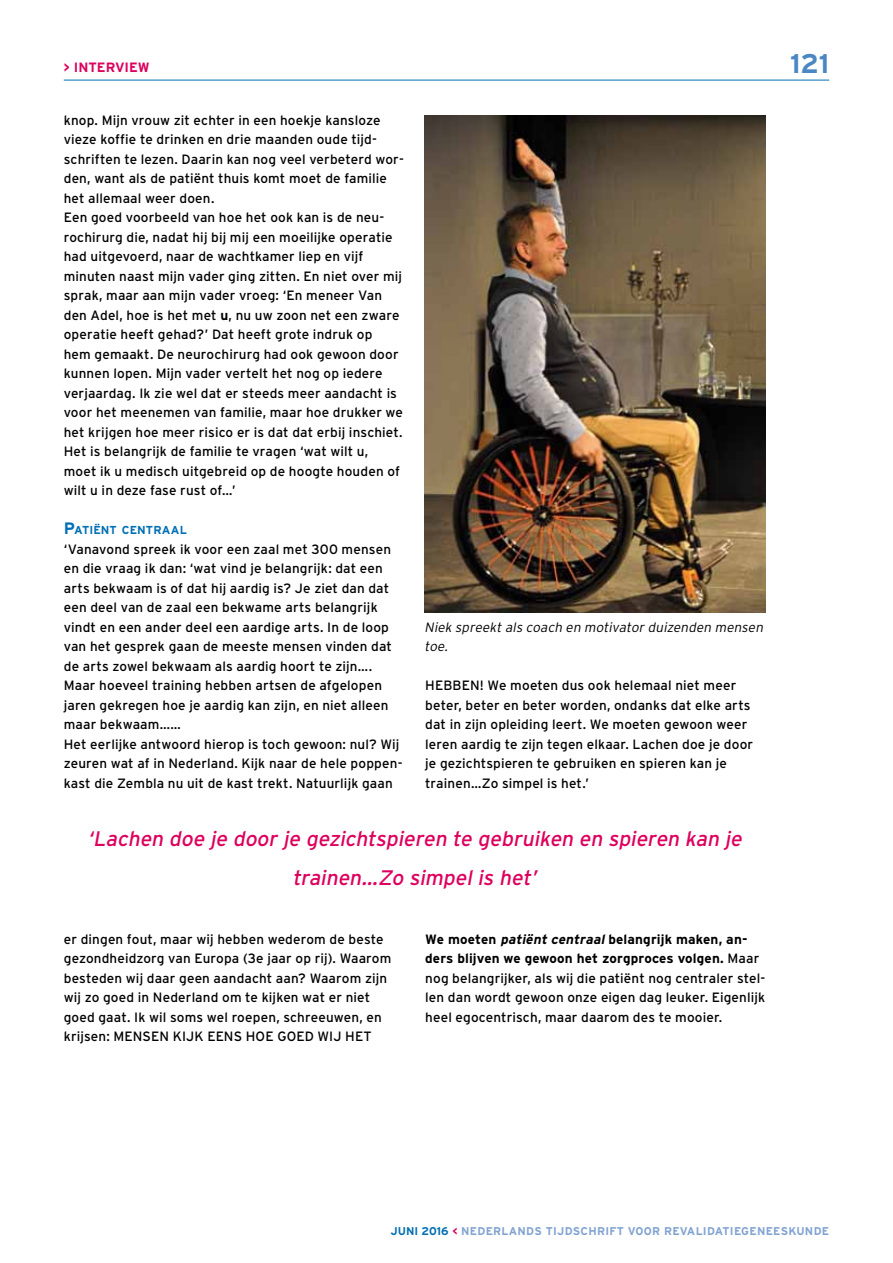
<style>
.page{position:relative;width:893px;height:1263px;background:#fff}
.page>*{position:absolute;margin:0;border:0;box-sizing:border-box;transform-origin:0 0}
.t1{font:700 27px "Interstate";color:#4b87c2}
.t2{font:italic 21px/39px "Interstate";color:#de005e;text-align:center}
.t3{font:13.5px/19.5px "Interstate";letter-spacing:.01em;color:#000}
.t4{font:italic 300 13.5px/19.5px "Interstate";color:#000}
.t5{font:700 13.5px "Interstate";color:#de005e}
.t6{font:700 11.55px "Interstate";letter-spacing:.005em;color:#006fb4}
.t7{font:700 11.25px "Interstate";letter-spacing:.025em;color:#81a3d1}
.t8{font:700 11.25px "Interstate";color:#006fb4}
.s1{font-weight:700}
.s2{font-size:16.5px}
.s3{font-weight:700;font-style:italic}
.s4{color:#006fb4}
.s5{color:#de005e}
</style>
<div class="page">
<hr style="left:64px;top:80px;width:765px;height:1px;background:#006fb4">
<img style="left:424px;top:116px;width:341px;height:496px">
<p class="t5" style="left:64px;top:59px;width:19px">&gt; intervie</p>
<p class="t5" style="left:138px;top:59px;width:13px">w</p>
<p class="t3" style="left:64px;top:110px;width:342px">knop. Mijn vrouw zit echter in een hoekje kansloze vieze koffie te drinken en drie maanden oude tijd&shy;schriften te lezen. Daarin kan nog veel verbeterd wor&shy;den, want als de patiënt thuis komt moet de familie het allemaal weer doen.<br>Een goed voorbeeld van hoe het ook kan is de neu&shy;rochirurg die, nadat hij bij mij een moeilijke operatie had uitgevoerd, naar de wachtkamer liep en vijf minuten naast mijn vader ging zitten. En niet over mij sprak, maar aan mijn vader vroeg: ‘En meneer Van den Adel, hoe is het met <span class="s1">u</span>, nu uw zoon net een zware operatie heeft gehad?’ Dat heeft grote indruk op<br>hem gemaakt. De neurochirurg had ook gewoon door kunnen lopen. Mijn vader vertelt het nog op iedere verjaardag. Ik zie wel dat er steeds meer aandacht is voor het meenemen van familie, maar hoe drukker we het krijgen hoe meer risico er is dat dat erbij inschiet.<br>Het is belangrijk de familie te vragen ‘wat wilt u, moet ik u medisch uitgebreid op de hoogte houden of wilt u in deze fase rust of…’</p>
<p class="t6" style="left:64px;top:524px;width:125px"><span class="s2">P</span>ATIËNT CENTRAAL</p>
<p class="t3" style="left:64px;top:539px;width:340px">‘Vanavond spreek ik voor een zaal met 300 mensen en die vraag ik dan: ‘wat vind je belangrijk: dat een arts bekwaam is of dat hij aardig is? Je ziet dan dat een deel van de zaal een bekwame arts belangrijk vindt en een ander deel een aardige arts. In de loop van het gesprek gaan de meeste mensen vinden dat de arts zowel bekwaam als aardig hoort te zijn….<br>Maar hoeveel training hebben artsen de afgelopen jaren gekregen hoe je aardig kan zijn, en niet alleen maar bekwaam……<br>Het eerlijke antwoord hierop is toch gewoon: nul? Wij zeuren wat af in Nederland. Kijk naar de hele poppen&shy;kast die Zembla nu uit de kast trekt. Natuurlijk gaan</p>
<p class="t4" style="left:424px;top:617px;width:343px">Niek spreekt als coach en motivator duizenden mensen toe.</p>
<p class="t3" style="left:425px;top:676px;width:329px">HEBBEN! We moeten dus ook helemaal niet meer beter, beter en beter worden, ondanks dat elke arts dat in zijn opleiding leert. We moeten gewoon weer leren aardig te zijn tegen elkaar. Lachen doe je door je gezichtspieren te gebruiken en spieren kan je trainen…Zo simpel is het.’</p>
<p class="t2" style="left:87px;top:819px;width:660px">‘Lachen doe je door je gezichtspieren te gebruiken en spieren kan je trainen…Zo simpel is het’</p>
<p class="t3" style="left:64px;top:929px;width:329px">er dingen fout, maar wij hebben wederom de beste gezondheidzorg van Europa (3e jaar op rij). Waarom besteden wij daar geen aandacht aan? Waarom zijn wij zo goed in Nederland om te kijken wat er niet goed gaat. Ik wil soms wel roepen, schreeuwen, en krijsen: MENSEN KIJK EENS HOE GOED WIJ HET</p>
<p class="t3" style="left:425px;top:929px;width:342px"><span class="s1">We moeten</span> <span class="s3">patiënt centraal</span> <span class="s1">belangrijk maken, an&shy;ders blijven we gewoon het zorgproces volgen.</span> Maar nog belangrijker, als wij die patiënt nog centraler stel&shy;len dan wordt gewoon onze eigen dag leuker. Eigenlijk heel egocentrisch, maar daarom des te mooier.</p>
<p class="t1" style="left:790px;top:48px;width:41px">121</p>
<p class="t8" style="left:390px;top:1225px;width:15px">juni</p>
<p class="t7" style="left:422px;top:1225px;width:57px"><span class="s4">2016</span> <span class="s5">&lt;</span> Neder</p>
<p class="t7" style="left:502px;top:1225px;width:17px">land</p>
<p class="t7" style="left:534px;top:1225px;width:54px">s Tijdschri</p>
<p class="t7" style="left:609px;top:1225px;width:28px">ft voor</p>
<p class="t7" style="left:664px;top:1225px;width:17px">Reva</p>
<p class="t7" style="left:696px;top:1225px;width:15px">lidatie</p>
<p class="t7" style="left:741px;top:1225px;width:17px">genee</p>
<p class="t7" style="left:781px;top:1225px;width:25px">skunde</p>
</div>
